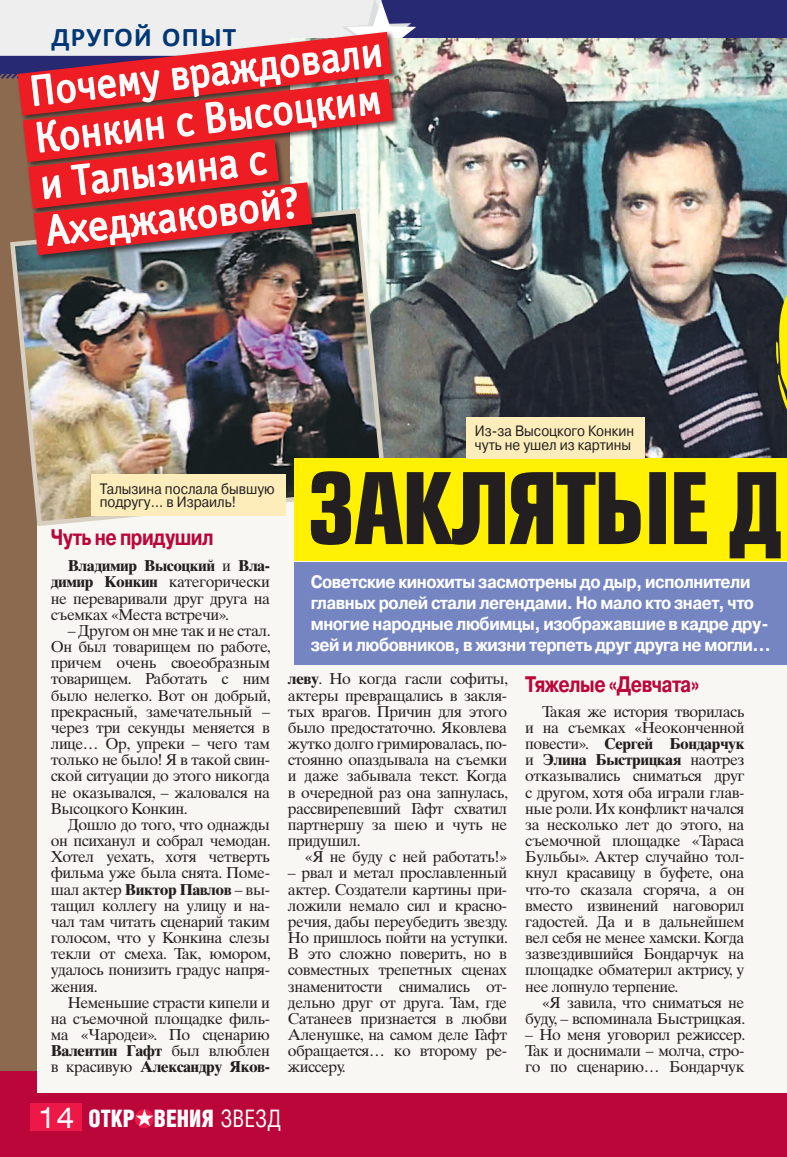
<style>
.page{position:relative;width:787px;height:1157px;background:#8c6a50}
.page>*{position:absolute;margin:0;border:0;box-sizing:border-box;transform-origin:0 0}
.t1{font:700 96px "Europe Cond";letter-spacing:-.03em;color:#231f20}
.t2{font:42.9px/47px "Officina Sans C";color:#fff}
.t3{font:700 27px "Calibri";letter-spacing:.045em;color:#013775}
.t4{font:900 24.15px "Helios Cond";color:#fff;scale:.92 1}
.t5{font:700 22.5px "Pragmatica";letter-spacing:-.03em;color:#ba0639;scale:.81 1}
.t6{font:700 18px/21px "Pragmatica";letter-spacing:-.03em;color:#fff;scale:.9 1}
.t7{font:15.75px/16.2px "Times Ten LTCYR";letter-spacing:-.03em;color:#231f20;text-align:justify}
.t8{font:15px/13.5px "Pragmatica";color:#231f20;scale:.9 1}
.s1{font-weight:700}
.s2{font-family:"Helios Ext";font-weight:400;font-size:28.65px}
.s3{font-weight:400}
</style>
<div class="page">
<div style="left:0;top:1071px;width:787px;height:86px;background:#ba0639"></div>
<div style="left:416px;top:0;width:370px;height:38px;background:#282973"></div>
<div style="left:30px;top:1103px;width:52px;height:28px;background:#ed1748"></div>
<div style="left:135px;top:1109px;width:19px;height:19px;background:#ed1748;border-radius:50%"></div>
<svg style="left:136px;top:1109px;width:17px;height:17px"></svg>
<img style="left:389px;top:38px;width:397px;height:419px">
<div style="left:37px;top:490px;width:750px;height:603px;background:#f9f7f4"></div>
<div style="left:294px;top:562px;width:492px;height:102px;background:#7585c1"></div>
<img style="left:786px;top:0;width:1px;height:236px">
<img style="left:13px;top:272px;width:376px;height:254px">
<svg style="left:416px;top:53px;width:21px;height:135px"></svg>
<img style="left:13px;top:272px;width:343px;height:9px">
<img style="left:0;top:0;width:416px;height:272px">
<svg style="left:776px;top:236px;width:11px;height:222px"></svg>
<div style="left:294px;top:458px;width:493px;height:102px;background:#fff101"></div>
<div style="left:466px;top:417px;width:179px;height:41px;background:#fdedbb"></div>
<div style="left:91px;top:475px;width:195px;height:41px;background:#fdedbb"></div>
<h3 class="t3" style="left:52px;top:18px;width:186px">Другой опыт</h3>
<h2 class="t2" style="left:27px;top:68px;width:356px;rotate:-6deg">Почему враждовали<br>Конкин с Высоцким и Талызина с<br>Ахеджаковой?</h2>
<p class="t8" style="left:475px;top:426px;width:179px">Из-за Высоцкого Конкин чуть не ушел из картины</p>
<p class="t8" style="left:100px;top:484px;width:196px">Талызина послала бывшую подругу… в Израиль!</p>
<h3 class="t5" style="left:51px;top:523px;width:202px">Чуть не придушил</h3>
<p class="t7" style="left:51px;top:557px;width:221px;text-indent:17px"><span class="s1">Владимир Высоцкий</span> и <span class="s1">Вла&shy;димир Конкин</span> категорически не переваривали друг друга на съемках «Места встречи».</p>
<p class="t7" style="left:51px;top:622px;width:222px;text-indent:17px">– Другом он мне так и не стал.<br>Он был товарищем по работе, причем очень своеобразным товарищем. Работать с ним было нелегко. Вот он добрый, прекрасный, замечательный – через три секунды меняется в лице… Ор, упреки – чего там только не было! Я в такой свин&shy;ской ситуации до этого никогда не оказывался, – жаловался на Высоцкого Конкин.</p>
<p class="t7" style="left:51px;top:816px;width:221px;text-indent:17px">Дошло до того, что однажды он психанул и собрал чемодан.<br>Хотел уехать, хотя четверть фильма уже была снята. Поме&shy;шал актер <span class="s1">Виктор Павлов</span> – вы&shy;тащил коллегу на улицу и на&shy;чал там читать сценарий таким голосом, что у Конкина слезы текли от смеха. Так, юмором, удалось понизить градус напря&shy;жения.</p>
<p class="t7" style="left:51px;top:994px;width:221px;text-indent:17px">Неменьшие страсти кипели и на съемочной площадке филь&shy;ма «Чародеи». По сценарию <span class="s1">Валентин Гафт</span> был влюблен в красивую <span class="s1">Александру Яков-</span></p>
<h1 class="t1" style="left:306px;top:445px;width:477px">Заклятые д</h1>
<p class="t6" style="left:311px;top:571px;width:512px">Советские кинохиты засмотрены до дыр, исполнители главных ролей стали легендами. Но мало кто знает, что многие народные любимцы, изображавшие в кадре дру&shy;зей и любовников, в жизни терпеть друг друга не могли…</p>
<p class="t7" style="left:288px;top:671px;width:222px"><span class="s1">леву</span>. Но когда гасли софиты, актеры превращались в закля&shy;тых врагов. Причин для этого было предостаточно. Яковлева жутко долго гримировалась, по&shy;стоянно опаздывала на съемки и даже забывала текст. Когда в очередной раз она запнулась, рассвирепевший Гафт схватил партнершу за шею и чуть не придушил.</p>
<p class="t7" style="left:305px;top:848px;width:204px">«Я не буду с ней работать!»</p>
<p class="t7" style="left:288px;top:865px;width:222px">– рвал и метал прославленный актер. Создатели картины при&shy;ложили немало сил и красно&shy;речия, дабы переубедить звезду.<br>Но пришлось пойти на уступки.<br>В это сложно поверить, но в совместных трепетных сценах знаменитости снимались от&shy;дельно друг от друга. Там, где Сатанеев признается в любви Аленушке, на самом деле Гафт обращается… ко второму ре&shy;жиссеру.</p>
<h3 class="t5" style="left:525px;top:669px;width:216px">Тяжелые «Девчата»</h3>
<p class="t7" style="left:525px;top:703px;width:221px;text-indent:17px">Такая же история творилась и на съемках «Неоконченной повести». <span class="s1">Сергей Бондарчук </span>и <span class="s1">Элина Быстрицкая</span> наотрез отказывались сниматься друг с другом, хотя оба играли глав&shy;ные роли. Их конфликт начался за несколько лет до этого, на съемочной площадке «Тараса Бульбы». Актер случайно тол&shy;кнул красавицу в буфете, она что-то сказала сгоряча, а он вместо извинений наговорил гадостей. Да и в дальнейшем вел себя не менее хамски. Когда зазвездившийся Бондарчук на площадке обматерил актрису, у нее лопнуло терпение.</p>
<p class="t7" style="left:525px;top:994px;width:222px;text-align:right">«Я завила, что сниматься не буду, – вспоминала Быстрицкая.</p>
<p class="t7" style="left:525px;top:1026px;width:221px">– Но меня уговорил режиссер.<br>Так и доснимали – молча, стро&shy;го по сценарию… Бондарчук</p>
<h3 class="t4" style="left:39px;top:1104px;width:265px"><span class="s2">14</span> Oткр вения <span class="s3">ЗВЕЗД</span></h3>
</div>
